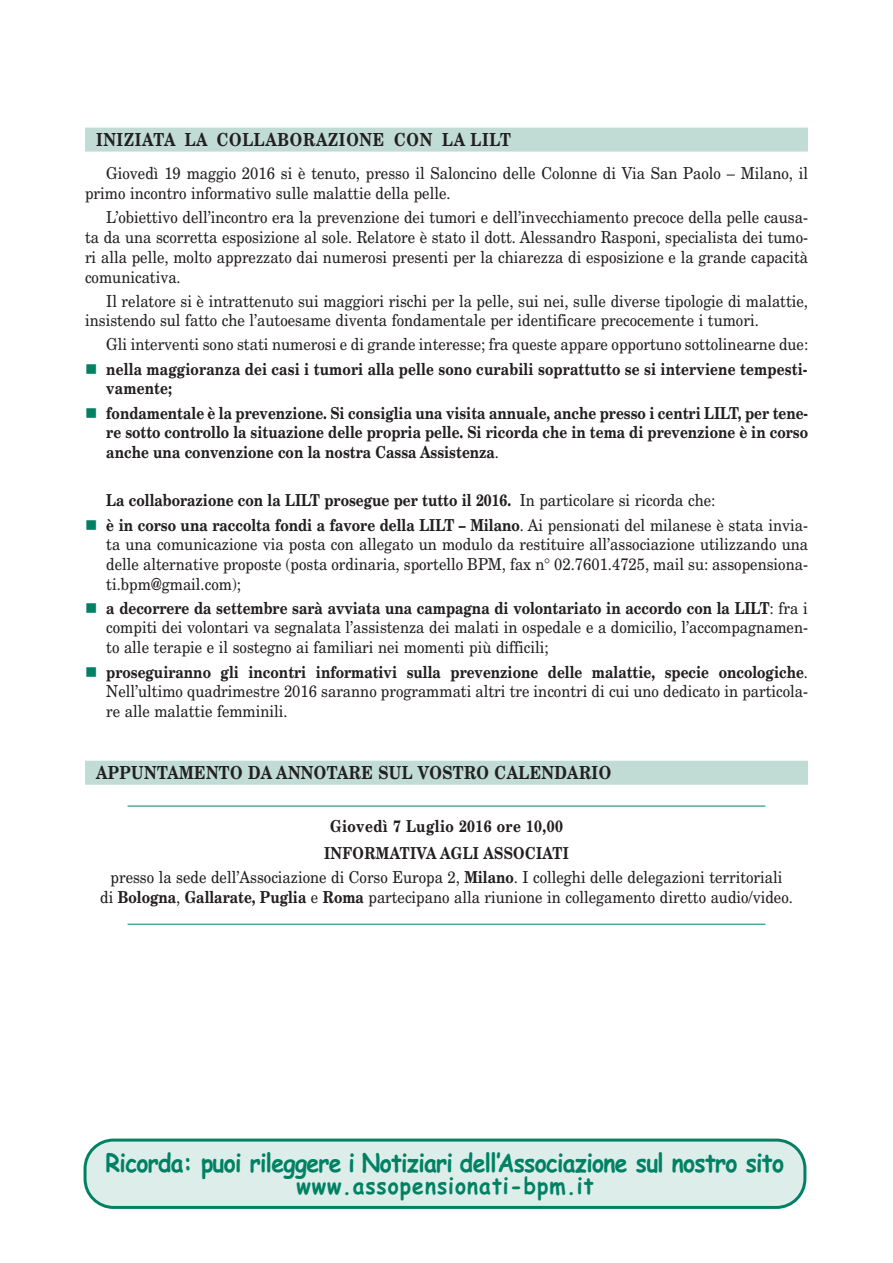
<style>
.page{position:relative;width:893px;height:1263px;background:#fff}
.page>*{position:absolute;margin:0;border:0;box-sizing:border-box;transform-origin:0 0}
.t1{font:700 25.5px "Comic Sans MS";letter-spacing:-.03em;color:#008164;scale:.9 1}
.t2{font:700 23.1px "Comic Sans MS";letter-spacing:.05em;color:#008164;scale:.91 1}
.t3{font:700 18px "New Century Schlbk";letter-spacing:.03em;color:#231f20;scale:.83 1}
.t4{font:700 18px "New Century Schlbk";letter-spacing:.05em;color:#231f20;scale:.83 1}
.t5{font:16.5px/19.8px "New Century Schlbk";color:#231f20;text-align:justify;scale:.9 1}
.t6{font:700 16.5px/19.5px "New Century Schlbk";letter-spacing:.01em;color:#231f20;scale:.83 1}
.t7{font:700 16.5px/26.7px "New Century Schlbk";letter-spacing:.03em;color:#231f20;text-align:center;scale:.83 1}
.s1{color:#008164}
.s2{font-weight:400}
.s3{font-weight:700}
</style>
<div class="page">
<div style="left:85px;top:128px;width:723px;height:24px;background:#c0dcd4"></div>
<div style="left:85px;top:761px;width:723px;height:24px;background:#c0dcd4"></div>
<hr style="left:128px;top:806px;width:637px;height:1px;background:#008164">
<hr style="left:128px;top:924px;width:637px;height:1px;background:#008164">
<svg style="left:84px;top:1138px;width:722px;height:71px;background:#cae3dd"></svg>
<p class="t4" style="left:96px;top:133px;width:501px">INIZIATA LA COLLABORAZIONE CON LA LILT</p>
<p class="t5" style="left:85px;top:164px;width:805px;text-indent:21px">Giovedì 19 maggio 2016 si è tenuto, presso il Saloncino delle Colonne di Via San Paolo – Milano, il primo incontro informativo sulle malattie della pelle.</p>
<p class="t5" style="left:85px;top:208px;width:805px;text-indent:21px">L’obiettivo dell’incontro era la prevenzione dei tumori e dell’invecchiamento precoce della pelle causa&shy;ta da una scorretta esposizione al sole. Relatore è stato il dott. Alessandro Rasponi, specialista dei tumo&shy;ri alla pelle, molto apprezzato dai numerosi presenti per la chiarezza di esposizione e la grande capacità comunicativa.</p>
<p class="t5" style="left:85px;top:291px;width:805px;text-indent:21px">Il relatore si è intrattenuto sui maggiori rischi per la pelle, sui nei, sulle diverse tipologie di malattie, insistendo sul fatto che l’autoesame diventa fondamentale per identificare precocemente i tumori.</p>
<p class="t5" style="left:106px;top:335px;width:781px">Gli interventi sono stati numerosi e di grande interesse; fra queste appare opportuno sottolinearne due:</p>
<p class="t6" style="left:106px;top:361px;width:846px;text-indent:-21px"><span class="s1">■</span> nella maggioranza dei casi i tumori alla pelle sono curabili soprattutto se si interviene tempesti&shy;vamente;</p>
<p class="t6" style="left:106px;top:405px;width:847px;text-align:justify;text-indent:-21px"><span class="s1">■</span> fondamentale è la prevenzione. Si consiglia una visita annuale, anche presso i centri LILT, per tene&shy;re sotto controllo la situazione delle propria pelle. Si ricorda che in tema di prevenzione è in corso anche una convenzione con la nostra Cassa Assistenza<span class="s2">.</span></p>
<p class="t6" style="left:106px;top:492px;width:735px">La collaborazione con la LILT prosegue per tutto il 2016. <span class="s2">In particolare si ricorda che:</span></p>
<p class="t5" style="left:106px;top:515px;width:781px;text-indent:-21px"><span class="s1">■</span> <span class="s3">è in corso una raccolta fondi a favore della LILT – Milano</span>. Ai pensionati del milanese è stata invia&shy;ta una comunicazione via posta con allegato un modulo da restituire all’associazione utilizzando una delle alternative proposte (posta ordinaria, sportello BPM, fax n° 02.7601.4725, mail su: assopensiona&shy;ti.bpm@gmail.com);</p>
<p class="t5" style="left:106px;top:599px;width:781px;text-indent:-21px"><span class="s1">■</span> <span class="s3">a decorrere da settembre sarà avviata una campagna di volontariato in accordo con la LILT</span>: fra i compiti dei volontari va segnalata l’assistenza dei malati in ospedale e a domicilio, l’accompagnamen&shy;to alle terapie e il sostegno ai familiari nei momenti più difficili;</p>
<p class="t5" style="left:106px;top:662px;width:781px;text-indent:-21px"><span class="s1">■</span> <span class="s3">proseguiranno gli incontri informativi sulla prevenzione delle malattie, specie oncologiche</span>.<br>Nell’ultimo quadrimestre 2016 saranno programmati altri tre incontri di cui uno dedicato in particola&shy;re alle malattie femminili.</p>
<p class="t3" style="left:96px;top:766px;width:622px">APPUNTAMENTO DA ANNOTARE SUL VOSTRO CALENDARIO</p>
<p class="t7" style="left:324px;top:814px;width:297px">Giovedì 7 Luglio 2016 ore 10,00<br>INFORMATIVA AGLI ASSOCIATI</p>
<p class="t5" style="left:100px;top:867px;width:771px;text-align:center">presso la sede dell’Associazione di Corso Europa 2, <span class="s3">Milano</span>. I colleghi delle delegazioni territoriali<br>di <span class="s3">Bologna</span>, <span class="s3">Gallarate, Puglia</span> e <span class="s3">Roma</span> partecipano alla riunione in collegamento diretto audio/video.</p>
<h1 class="t1" style="left:106px;top:1148px;width:755px">Ricorda: puoi rileggere i Notiziari dell’Associazione sul nostro sito</h1>
<h2 class="t2" style="left:296px;top:1173px;width:328px">www.assopensionati-bpm.it</h2>
</div>
